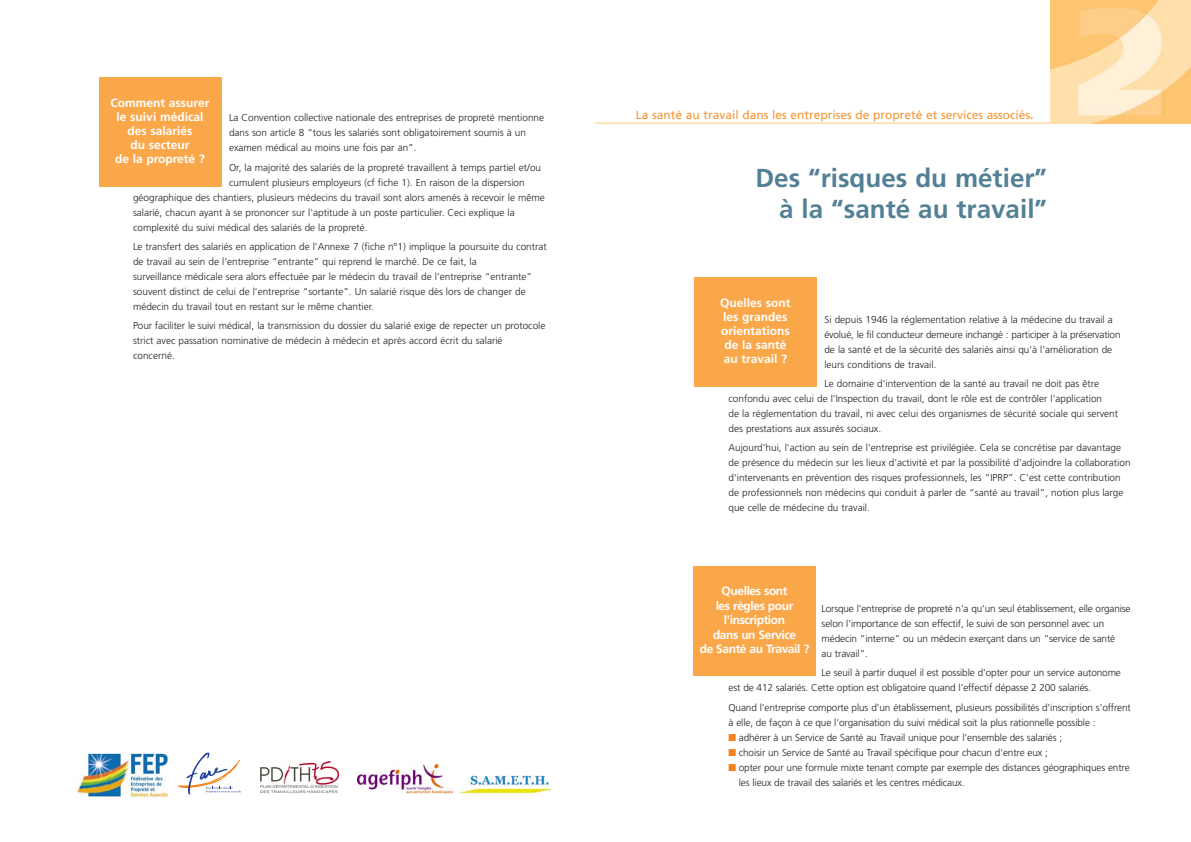
<style>
.page{position:relative;width:1191px;height:842px;background:#fff}
.page>*{position:absolute;margin:0;border:0;box-sizing:border-box;transform-origin:0 0}
.t1{font:700 26px/31.2px "Frutiger";color:#528094;text-align:right}
.t2{font:700 12px/14px "Frutiger";color:#fff}
.t3{font:700 12px/14.4px "Frutiger";letter-spacing:-.035em;color:#fff;text-align:center}
.t4{font:12px "Frutiger";color:#f79433}
.t5{font:300 10px/15px "Frutiger";color:#231f20}
.s1{font-weight:700}
.s2{color:#f5821f}
</style>
<div class="page">
<hr style="left:595px;top:123px;width:456px;height:1px;background:#ffce7b">
<div style="left:694px;top:277px;width:122px;height:110px;background:#faa74a"></div>
<div style="left:99px;top:77px;width:122px;height:110px;background:#faa74a"></div>
<div style="left:693px;top:566px;width:122px;height:110px;background:#faa74a"></div>
<img style="left:1050px;top:0;width:140px;height:123px">
<svg style="left:177px;top:752px;width:64px;height:43px"></svg>
<img style="left:261px;top:762px;width:78px;height:31px">
<img style="left:77px;top:752px;width:92px;height:46px">
<img style="left:358px;top:764px;width:94px;height:29px">
<img style="left:459px;top:775px;width:94px;height:19px">
<p class="t2" style="left:111px;top:97px;width:100px;text-align:center">Comment assurer le suivi médical des salariés<br>du secteur<br>de la propreté ?</p>
<p class="t5" style="left:229px;top:111px;width:316px">La Convention collective nationale des entreprises de propreté mentionne dans son article 8 “tous les salariés sont obligatoirement soumis à un examen médical au moins une fois par an”.</p>
<p class="t5" style="left:229px;top:160px;width:313px">Or, la majorité des salariés de la propreté travaillent à temps partiel et/ou</p>
<p class="t5" style="left:229px;top:175px;width:297px">cumulent plusieurs employeurs (cf fiche 1). En raison de la dispersion</p>
<p class="t5" style="left:133px;top:190px;width:413px">géographique des chantiers, plusieurs médecins du travail sont alors amenés à recevoir le même</p>
<p class="t5" style="left:133px;top:205px;width:383px">salarié, chacun ayant à se prononcer sur l'aptitude à un poste particulier. Ceci explique la</p>
<p class="t5" style="left:133px;top:220px;width:236px">complexité du suivi médical des salariés de la propreté.</p>
<p class="t5" style="left:133px;top:240px;width:415px">Le transfert des salariés en application de l'Annexe 7 (fiche n°1) implique la poursuite du contrat de travail au sein de l'entreprise “entrante” qui reprend le marché. De ce fait, la<br>surveillance médicale sera alors effectuée par le médecin du travail de l'entreprise “entrante” souvent distinct de celui de l'entreprise “sortante”. Un salarié risque dès lors de changer de médecin du travail tout en restant sur le même chantier.</p>
<p class="t5" style="left:133px;top:319px;width:414px">Pour faciliter le suivi médical, la transmission du dossier du salarié exige de repecter un protocole strict avec passation nominative de médecin à médecin et après accord écrit du salarié concerné.</p>
<p class="t4" style="left:636px;top:110px;width:399px">La santé au travail dans les entreprises de propreté et services associés<span class="s1">.</span></p>
<h1 class="t1" style="left:755px;top:164px;width:293px">Des “risques du métier” à la “santé au travail”</h1>
<p class="t2" style="left:720px;top:297px;width:72px">Quelles sont les grandes orientations de la santé au travail ?</p>
<p class="t5" style="left:824px;top:313px;width:298px">Si depuis 1946 la réglementation relative à la médecine du travail a évolué, le fil conducteur demeure inchangé : participer à la préservation de la santé et de la sécurité des salariés ainsi qu'à l'amélioration de leurs conditions de travail.</p>
<p class="t5" style="left:728px;top:377px;width:391px;text-indent:96px">Le domaine d'intervention de la santé au travail ne doit pas être confondu avec celui de l'Inspection du travail, dont le rôle est de contrôler l'application<br>de la réglementation du travail, ni avec celui des organismes de sécurité sociale qui servent des prestations aux assurés sociaux.</p>
<p class="t5" style="left:728px;top:441px;width:403px">Aujourd'hui, l'action au sein de l'entreprise est privilégiée. Cela se concrétise par davantage de présence du médecin sur les lieux d'activité et par la possibilité d'adjoindre la collaboration d'intervenants en prévention des risques professionnels, les “IPRP”. C'est cette contribution de professionnels non médecins qui conduit à parler de “santé au travail”, notion plus large que celle de médecine du travail.</p>
<p class="t3" style="left:700px;top:585px;width:111px">Quelles sont<br>les règles pour l'inscription<br>dans un Service<br>de Santé au Travail ?</p>
<p class="t5" style="left:821px;top:602px;width:310px">Lorsque l'entreprise de propreté n'a qu'un seul établissement, elle organise selon l'importance de son effectif, le suivi de son personnel avec un médecin “interne” ou un médecin exerçant dans un “service de santé<br>au travail”.</p>
<p class="t5" style="left:728px;top:666px;width:394px;text-indent:93px">Le seuil à partir duquel il est possible d'opter pour un service autonome est de 412 salariés. Cette option est obligatoire quand l'effectif dépasse 2 200 salariés.</p>
<p class="t5" style="left:728px;top:700px;width:404px">Quand l’entreprise comporte plus d'un établissement, plusieurs possibilités d'inscription s'offrent à elle, de façon à ce que l'organisation du suivi médical soit la plus rationnelle possible :</p>
<p class="t5" style="left:728px;top:730px;width:335px"><span class="s2">■</span> adhérer à un Service de Santé au Travail unique pour l'ensemble des salariés ;</p>
<p class="t5" style="left:728px;top:745px;width:321px"><span class="s2">■</span> choisir un Service de Santé au Travail spécifique pour chacun d'entre eux ;</p>
<p class="t5" style="left:738px;top:760px;width:392px;text-indent:-10px"><span class="s2">■</span> opter pour une formule mixte tenant compte par exemple des distances géographiques entre les lieux de travail des salariés et les centres médicaux.</p>
</div>
